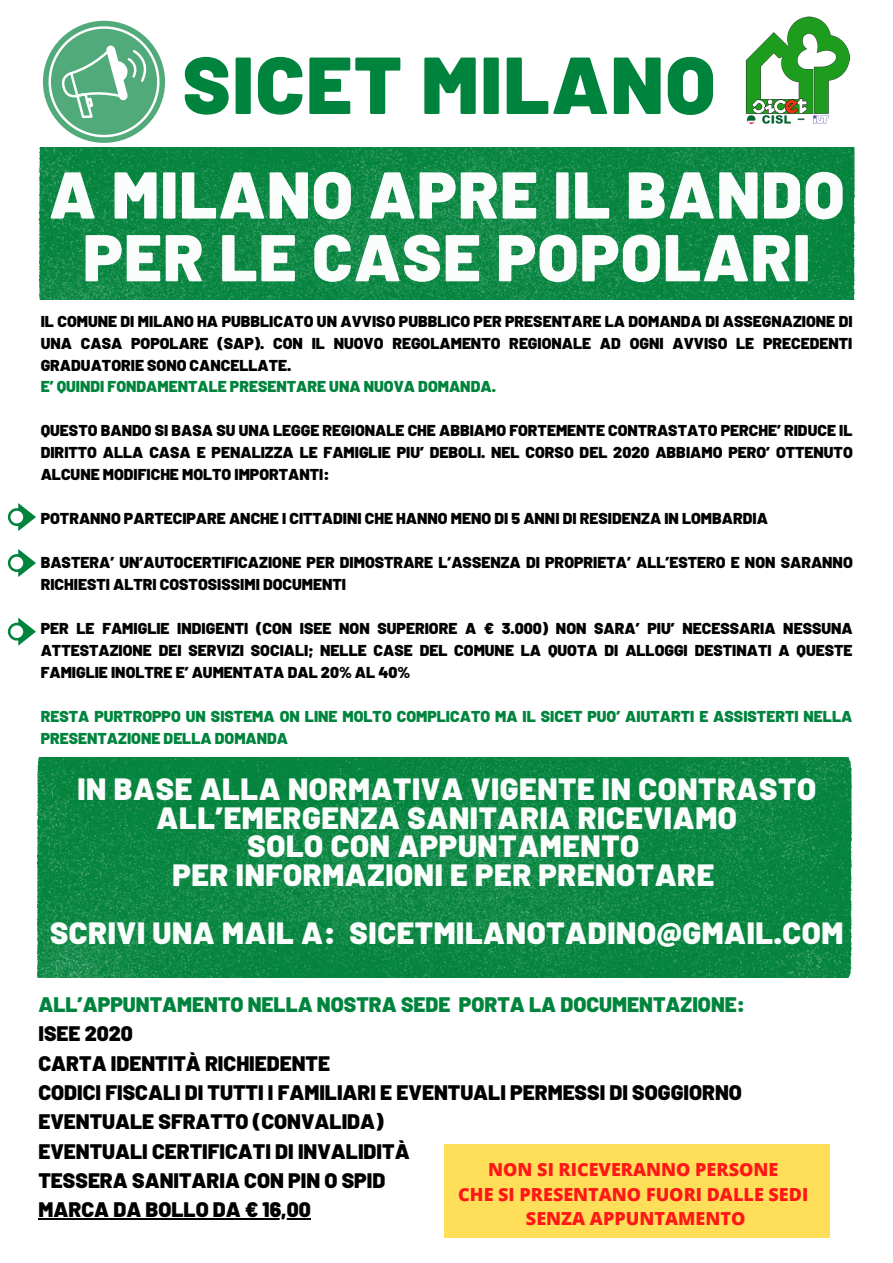
<style>
.page{position:relative;width:893px;height:1263px;background:#fff}
.page>*{position:absolute;margin:0;border:0;box-sizing:border-box;transform-origin:0 0}
.t1{font:900 80.62px "Barlow";letter-spacing:.02em;color:#00843d}
.t2{font:900 66px/62.7px "Barlow";letter-spacing:.02em;color:#fff;text-align:center}
.t3{font:900 30.75px/28.8px "Barlow";letter-spacing:.02em;color:#fff;text-align:center}
.t4{font:900 21px/29.2px "Barlow";color:#000}
.t5{font:900 21px "Barlow";color:#00843d}
.t6{font:800 18px/24.8px "Open Sans";color:#ff1616;text-align:center}
.t7{font:900 15.75px/22px "Barlow";color:#000;text-align:justify}
.t8{font:900 15.75px/22px "Barlow";color:#00843d}
</style>
<div class="page">
<svg style="left:8px;top:503px;width:28px;height:28px"></svg>
<img style="left:745px;top:16px;width:105px;height:109px">
<svg style="left:8px;top:549px;width:28px;height:28px"></svg>
<svg style="left:8px;top:618px;width:28px;height:28px"></svg>
<img style="left:36px;top:757px;width:816px;height:220px">
<hr style="left:38px;top:1218px;width:273px;height:2px;background:#000">
<svg style="left:43px;top:21px;width:122px;height:122px;fill:#50aa79"></svg>
<div style="left:49px;top:26px;width:110px;height:111px;border:2px solid #fff;border-radius:50%"></div>
<svg style="left:60px;top:43px;width:92px;height:77px"></svg>
<div style="left:444px;top:1144px;width:386px;height:93px;background:#ffde59"></div>
<img style="left:38px;top:147px;width:817px;height:153px">
<h1 class="t1" style="left:183px;top:33px;width:534px">SICET MILANO</h1>
<h2 class="t2" style="left:49px;top:161px;width:797px">A MILANO APRE IL BANDO<br>PER LE CASE POPOLARI</h2>
<p class="t7" style="left:41px;top:309px;width:813px">IL COMUNE DI MILANO HA PUBBLICATO UN AVVISO PUBBLICO PER PRESENTARE LA DOMANDA DI ASSEGNAZIONE DI UNA CASA POPOLARE (SAP). CON IL NUOVO REGOLAMENTO REGIONALE AD OGNI AVVISO LE PRECEDENTI GRADUATORIE SONO CANCELLATE.</p>
<p class="t8" style="left:41px;top:375px;width:456px">E’ QUINDI FONDAMENTALE PRESENTARE UNA NUOVA DOMANDA.</p>
<p class="t7" style="left:41px;top:419px;width:813px">QUESTO BANDO SI BASA SU UNA LEGGE REGIONALE CHE ABBIAMO FORTEMENTE CONTRASTATO PERCHE’ RIDUCE IL DIRITTO ALLA CASA E PENALIZZA LE FAMIGLIE PIU’ DEBOLI. NEL CORSO DEL 2020 ABBIAMO PERO’ OTTENUTO ALCUNE MODIFICHE MOLTO IMPORTANTI:</p>
<p class="t7" style="left:41px;top:507px;width:729px">POTRANNO PARTECIPARE ANCHE I CITTADINI CHE HANNO MENO DI 5 ANNI DI RESIDENZA IN LOMBARDIA</p>
<p class="t7" style="left:41px;top:551px;width:813px">BASTERA’ UN’AUTOCERTIFICAZIONE PER DIMOSTRARE L’ASSENZA DI PROPRIETA’ ALL’ESTERO E NON SARANNO<br>RICHIESTI ALTRI COSTOSISSIMI DOCUMENTI</p>
<p class="t7" style="left:41px;top:617px;width:813px">PER LE FAMIGLIE INDIGENTI (CON ISEE NON SUPERIORE A € 3.000) NON SARA’ PIU’ NECESSARIA NESSUNA ATTESTAZIONE DEI SERVIZI SOCIALI; NELLE CASE DEL COMUNE LA QUOTA DI ALLOGGI DESTINATI A QUESTE FAMIGLIE INOLTRE E’ AUMENTATA DAL 20% AL 40%</p>
<p class="t8" style="left:41px;top:704px;width:813px">RESTA PURTROPPO UN SISTEMA ON LINE MOLTO COMPLICATO MA IL SICET PUO’ AIUTARTI E ASSISTERTI NELLA<br>PRESENTAZIONE DELLA DOMANDA</p>
<h3 class="t3" style="left:77px;top:773px;width:740px">IN BASE ALLA NORMATIVA VIGENTE IN CONTRASTO ALL’EMERGENZA SANITARIA RICEVIAMO<br>SOLO CON APPUNTAMENTO<br>PER INFORMAZIONI E PER PRENOTARE</h3>
<h3 class="t3" style="left:50px;top:917px;width:795px">SCRIVI UNA MAIL A: SICETMILANOTADINO@GMAIL.COM</h3>
<h3 class="t5" style="left:38px;top:991px;width:708px">ALL’APPUNTAMENTO NELLA NOSTRA SEDE PORTA LA DOCUMENTAZIONE:</h3>
<h3 class="t4" style="left:38px;top:1018px;width:705px">ISEE 2020<br>CARTA IDENTITÀ RICHIEDENTE<br>CODICI FISCALI DI TUTTI I FAMILIARI E EVENTUALI PERMESSI DI SOGGIORNO EVENTUALE SFRATTO (CONVALIDA)<br>EVENTUALI CERTIFICATI DI INVALIDITÀ<br>TESSERA SANITARIA CON PIN O SPID<br>MARCA DA BOLLO DA € 16,00</h3>
<p class="t6" style="left:458px;top:1156px;width:351px">NON SI RICEVERANNO PERSONE<br>CHE SI PRESENTANO FUORI DALLE SEDI<br>SENZA APPUNTAMENTO</p>
</div>
